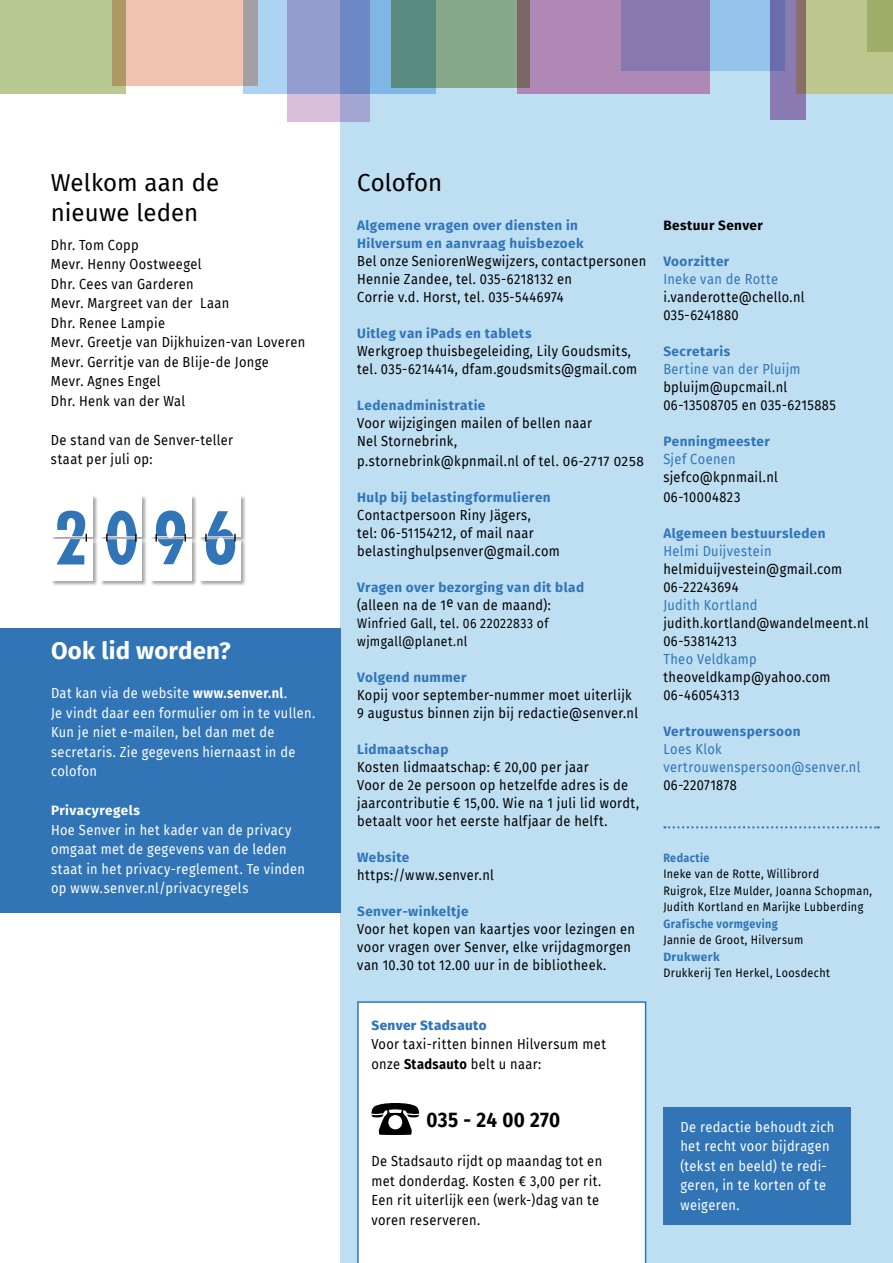
<style>
.page{position:relative;width:893px;height:1263px;background:#fff}
.page>*{position:absolute;margin:0;border:0;box-sizing:border-box;transform-origin:0 0}
.t1{font:24px/30px "Fira Sans";color:#000}
.t2{font:700 24px "Fira Sans";letter-spacing:.005em;color:#fff}
.t3{font:700 21px "Fira Sans";letter-spacing:.015em;color:#000;scale:.9 1}
.t4{font:14.25px/18px "Fira Sans";letter-spacing:.025em;color:#000;scale:.9 1}
.t5{font:14.25px/19.5px "Fira Sans";letter-spacing:.025em;color:#fff;scale:.9 1}
.t6{font:14.25px/18px "Fira Sans";letter-spacing:.025em;color:#3175b7;scale:.9 1}
.t7{font:700 13.5px/18px "Fira Sans";letter-spacing:.03em;color:#3175b7}
.t8{font:13.5px/18px "Fira Sans";letter-spacing:.03em;color:#000;scale:.9 1}
.t9{font:800 13.5px "Fira Sans";letter-spacing:.03em;color:#3175b7}
.t10{font:700 13.5px "Fira Sans";letter-spacing:.03em;color:#000}
.t11{font:700 13.5px "Fira Sans";letter-spacing:.035em;color:#fff}
.t12{font:12px/16.5px "Fira Sans";letter-spacing:.03em;color:#000;scale:.9 1}
.t13{font:700 12px "Fira Sans";letter-spacing:.035em;color:#3175b7;scale:.9 1}
.t14{font:700 12px "Fira Sans";letter-spacing:.035em;color:#3175b7}
.s1{font-weight:700}
.s2{font-size:13.5px}
.s3{font-family:"Linotype Euro Font Tto Z"}
</style>
<div class="page">
<div style="left:340px;top:0;width:553px;height:1263px;background:#bedef2"></div>
<div style="left:0;top:0;width:126px;height:94px;background:#b9c994"></div>
<div style="left:112px;top:0;width:145px;height:85px;background:#f1c1b1"></div>
<svg style="left:806px;top:0;width:87px;height:94px;background:#b8c288"></svg>
<svg style="left:288px;top:94px;width:82px;height:28px;background:#c5b5d7"></svg>
<div style="left:621px;top:0;width:164px;height:71px;background:#93c3ea"></div>
<div style="left:391px;top:0;width:139px;height:87px;background:#85a989"></div>
<svg style="left:244px;top:0;width:192px;height:94px;background:#83a1c1"></svg>
<svg style="left:517px;top:0;width:193px;height:94px;background:#9e80ae"></svg>
<svg style="left:771px;top:0;width:35px;height:119px;background:#8275a0"></svg>
<svg style="left:664px;top:826px;width:215px;height:2px"></svg>
<div style="left:663px;top:1107px;width:187px;height:117px;background:#3175b7"></div>
<div style="left:357px;top:1001px;width:289px;height:262px;background:#fff"></div>
<div style="left:51px;top:495px;width:47px;height:47px;background:#000;opacity:.35"></div>
<div style="left:51px;top:495px;width:41px;height:41px;background:#fff"></div>
<div style="left:51px;top:539px;width:47px;height:47px;background:#000;opacity:.35"></div>
<div style="left:51px;top:539px;width:41px;height:41px;background:#fff"></div>
<svg style="left:57px;top:511px;width:30px;height:53px"></svg>
<div style="left:101px;top:495px;width:47px;height:47px;background:#000;opacity:.35"></div>
<div style="left:101px;top:495px;width:41px;height:41px;background:#fff"></div>
<div style="left:101px;top:539px;width:47px;height:47px;background:#000;opacity:.35"></div>
<div style="left:101px;top:539px;width:41px;height:41px;background:#fff"></div>
<svg style="left:106px;top:511px;width:31px;height:54px"></svg>
<div style="left:150px;top:495px;width:47px;height:47px;background:#000;opacity:.35"></div>
<div style="left:150px;top:495px;width:41px;height:41px;background:#fff"></div>
<div style="left:150px;top:539px;width:47px;height:47px;background:#000;opacity:.35"></div>
<div style="left:150px;top:539px;width:41px;height:41px;background:#fff"></div>
<svg style="left:155px;top:510px;width:31px;height:54px"></svg>
<div style="left:200px;top:539px;width:47px;height:47px;background:#000;opacity:.35"></div>
<div style="left:200px;top:539px;width:41px;height:41px;background:#fff"></div>
<div style="left:200px;top:495px;width:47px;height:47px;background:#000;opacity:.35"></div>
<div style="left:200px;top:495px;width:41px;height:41px;background:#fff"></div>
<svg style="left:205px;top:511px;width:31px;height:54px"></svg>
<div style="left:0;top:629px;width:340px;height:284px;background:#3175b7"></div>
<h1 class="t1" style="left:51px;top:167px;width:170px">Welkom aan de nieuwe leden</h1>
<p class="t4" style="left:51px;top:235px;width:284px;line-height:19.5px">Dhr. Tom Copp<br>Mevr. Henny Oostweegel<br>Dhr. Cees van Garderen<br>Mevr. Margreet van der Laan<br>Dhr. Renee Lampie<br>Mevr. Greetje van Dijkhuizen-van Loveren<br>Mevr. Gerritje van de Blije-de Jonge<br>Mevr. Agnes Engel<br>Dhr. Henk van der Wal</p>
<p class="t4" style="left:51px;top:430px;width:204px;line-height:19.5px">De stand van de Senver-teller staat per juli op:</p>
<h1 class="t2" style="left:51px;top:631px;width:181px">Ook lid worden?</h1>
<p class="t5" style="left:51px;top:683px;width:295px">Dat kan via de website <span class="s1">www.senver.nl</span>.<br>Je vindt daar een formulier om in te vullen.<br>Kun je niet e-mailen, bel dan met de secretaris. Zie gegevens hiernaast in de colofon</p>
<p class="t11" style="left:51px;top:799px;width:90px">Privacyregels</p>
<p class="t5" style="left:51px;top:820px;width:284px">Hoe Senver in het kader van de privacy omgaat met de gegevens van de leden staat in het privacy-reglement. Te vinden op www.senver.nl/privacyregels</p>
<h1 class="t1" style="left:357px;top:167px;width:87px">Colofon</h1>
<p class="t7" style="left:357px;top:216px;width:228px">Algemene vragen over diensten in<br>Hilversum en aanvraag huisbezoek</p>
<p class="t4" style="left:357px;top:252px;width:323px">Bel onze SeniorenWegwijzers, contactpersonen<br>Hennie Zandee, tel. 035-6218132 en<br>Corrie v.d. Horst, tel. 035-5446974</p>
<p class="t7" style="left:357px;top:324px;width:176px">Uitleg van iPads en tablets</p>
<p class="t4" style="left:357px;top:342px;width:313px">Werkgroep thuisbegeleiding, Lily Goudsmits, tel. 035-6214414, dfam.goudsmits@gmail.com</p>
<p class="t7" style="left:357px;top:396px;width:130px">Ledenadministratie</p>
<p class="t4" style="left:357px;top:414px;width:262px">Voor wijzigingen mailen of bellen naar<br>Nel Stornebrink,</p>
<p class="t4" style="left:357px;top:451px;width:320px">p.stornebrink@kpnmail.nl of tel. <span class="s2">06-2717 0258</span></p>
<p class="t7" style="left:357px;top:487px;width:195px">Hulp bij belastingformulieren</p>
<p class="t4" style="left:357px;top:505px;width:227px">Contactpersoon Riny Jägers,<br>tel: 06-51154212, of mail naar belastinghulpsenver@gmail.com</p>
<p class="t7" style="left:357px;top:577px;width:228px">Vragen over bezorging van dit blad</p>
<p class="t4" style="left:357px;top:595px;width:217px">(alleen na de 1e van de maand):</p>
<p class="t8" style="left:357px;top:614px;width:214px">Winfried Gall, tel. 06 22022833 of wjmgall@planet.nl</p>
<p class="t7" style="left:357px;top:667px;width:111px">Volgend nummer</p>
<p class="t4" style="left:357px;top:685px;width:314px">Kopij voor september-nummer moet uiterlijk<br>9 augustus binnen zijn bij redactie@senver.nl</p>
<p class="t7" style="left:357px;top:739px;width:93px">Lidmaatschap</p>
<p class="t4" style="left:357px;top:757px;width:315px">Kosten lidmaatschap: <span class="s3">M</span> 20,00 per jaar<br>Voor de 2e persoon op hetzelfde adres is de jaarcontributie <span class="s3">M</span> 15,00. Wie na 1 juli lid wordt, betaalt voor het eerste halfjaar de helft.</p>
<p class="t7" style="left:357px;top:847px;width:54px">Website</p>
<p class="t4" style="left:357px;top:865px;width:153px">https://www.senver.nl</p>
<p class="t7" style="left:357px;top:901px;width:113px">Senver-winkeltje</p>
<p class="t4" style="left:357px;top:919px;width:310px">Voor het kopen van kaartjes voor lezingen en voor vragen over Senver, elke vrijdagmorgen van 10.30 tot 12.00 uur in de bibliotheek.</p>
<p class="t9" style="left:371px;top:1013px;width:117px">Senver Stadsauto</p>
<p class="t4" style="left:371px;top:1034px;width:262px;line-height:19.5px">Voor taxi-ritten binnen Hilversum met onze <span class="s1">Stadsauto</span> belt u naar:</p>
<h2 class="t3" style="left:427px;top:1102px;width:150px">035 - 24 00 270</h2>
<p class="t4" style="left:371px;top:1151px;width:258px;line-height:19.5px">De Stadsauto rijdt op maandag tot en met donderdag. Kosten € 3,00 per rit.<br>Een rit uiterlijk een (werk-)dag van te voren reserveren.</p>
<p class="t10" style="left:663px;top:214px;width:101px">Bestuur Senver</p>
<p class="t7" style="left:663px;top:252px;width:67px">Voorzitter</p>
<p class="t6" style="left:663px;top:270px;width:129px">Ineke van de Rotte</p>
<p class="t4" style="left:663px;top:288px;width:158px">i.vanderotte@chello.nl<br>035-6241880</p>
<p class="t7" style="left:663px;top:342px;width:68px">Secretaris</p>
<p class="t6" style="left:663px;top:360px;width:154px">Bertine van der Pluijm</p>
<p class="t4" style="left:663px;top:378px;width:193px">bpluijm@upcmail.nl<br>06-13508705 en 035-6215885</p>
<p class="t7" style="left:663px;top:432px;width:108px">Penningmeester</p>
<p class="t6" style="left:663px;top:450px;width:82px">Sjef Coenen</p>
<p class="t4" style="left:663px;top:467px;width:129px;line-height:19.5px">sjefco@kpnmail.nl<br>06-10004823</p>
<p class="t7" style="left:663px;top:523px;width:164px">Algemeen bestuursleden</p>
<p class="t6" style="left:663px;top:541px;width:122px">Helmi Duijvestein</p>
<p class="t4" style="left:663px;top:559px;width:200px">helmiduijvestein@gmail.com<br>06-22243694</p>
<p class="t6" style="left:663px;top:595px;width:106px">Judith Kortland</p>
<p class="t4" style="left:663px;top:613px;width:230px">judith.kortland@wandelmeent.nl<br>06-53814213</p>
<p class="t6" style="left:663px;top:649px;width:105px">Theo Veldkamp</p>
<p class="t4" style="left:663px;top:667px;width:187px">theoveldkamp@yahoo.com<br>06-46054313</p>
<p class="t7" style="left:663px;top:721px;width:139px">Vertrouwenspersoon</p>
<p class="t6" style="left:663px;top:739px;width:221px">Loes Klok vertrouwenspersoon@senver.nl</p>
<p class="t4" style="left:663px;top:775px;width:83px">06-22071878</p>
<p class="t13" style="left:663px;top:848px;width:53px">Redactie</p>
<p class="t12" style="left:663px;top:866px;width:233px">Ineke van de Rotte, Willibrord<br>Ruigrok, Elze Mulder, Joanna Schopman,<br>Judith Kortland en Marijke Lubberding</p>
<p class="t13" style="left:663px;top:914px;width:129px">Grafische vormgeving</p>
<p class="t12" style="left:663px;top:932px;width:157px">Jannie de Groot, Hilversum</p>
<p class="t14" style="left:663px;top:947px;width:58px">Drukwerk</p>
<p class="t12" style="left:663px;top:965px;width:187px">Drukkerij Ten Herkel, Loosdecht</p>
<p class="t5" style="left:680px;top:1117px;width:173px">De redactie behoudt zich het recht voor bijdragen (tekst en beeld) te redi&shy;geren, in te korten of te weigeren.</p>
</div>
